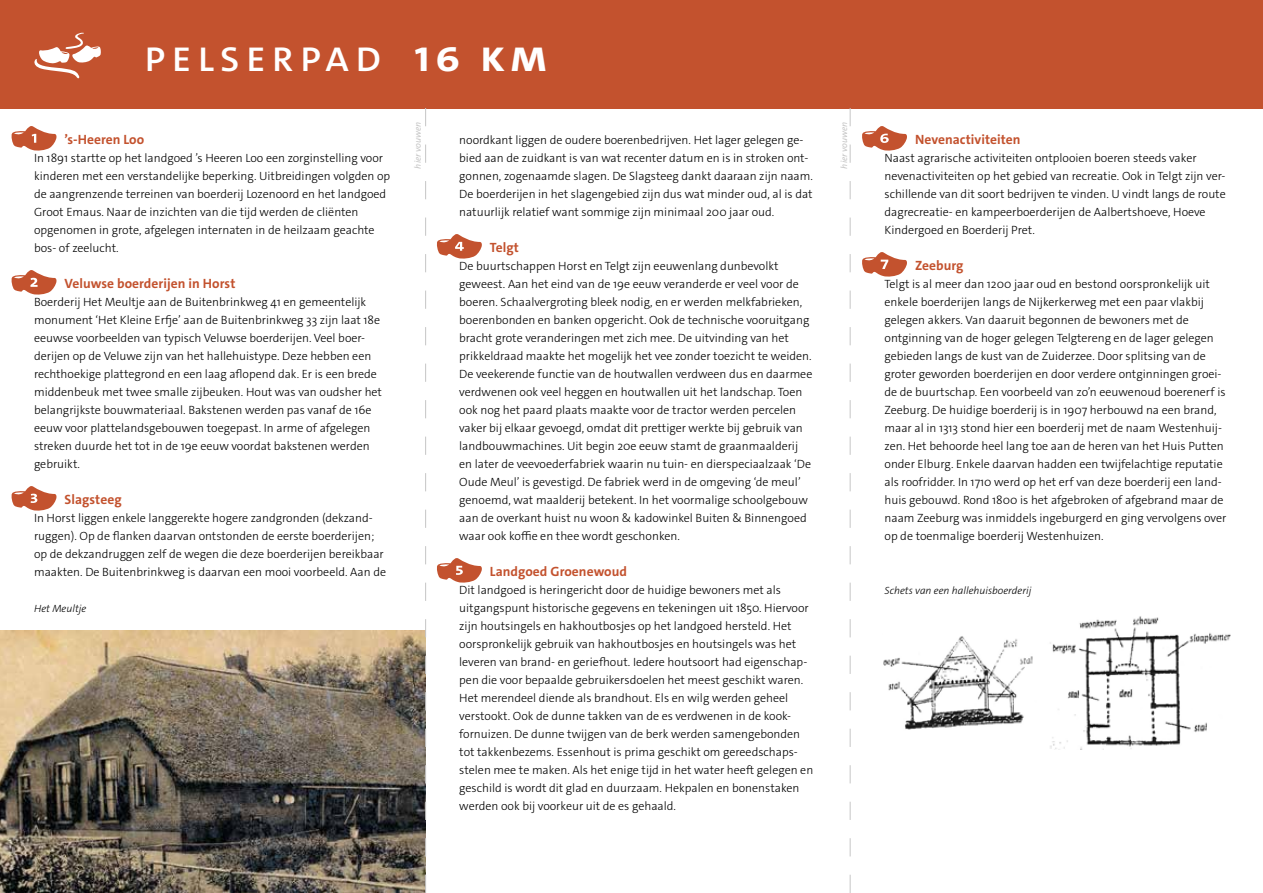
<style>
.page{position:relative;width:1263px;height:893px;background:#fff}
.page>*{position:absolute;margin:0;border:0;box-sizing:border-box;transform-origin:0 0}
.t1{font:45px "The Sans";letter-spacing:.115em;color:#fff}
.t2{font:700 45px "The Sans";color:#fff}
.t3{font:700 13.5px "The Sans";letter-spacing:.005em;color:#c3522e}
.t4{font:300 12px/18px "The Sans C5";color:#000}
.t5{font:italic 300 10.5px "The Sans C5";color:#000}
.t6{font:italic 9px "The Sans C5";color:#c6c6c6}
</style>
<div class="page">
<div style="left:0;top:0;width:1263px;height:108px;background:#c3522e"></div>
<svg style="left:34px;top:33px;width:67px;height:45px"></svg>
<svg style="left:12px;top:126px;width:45px;height:25px"></svg>
<svg style="left:12px;top:270px;width:45px;height:25px"></svg>
<svg style="left:12px;top:486px;width:45px;height:25px"></svg>
<svg style="left:437px;top:558px;width:45px;height:25px"></svg>
<img style="left:883px;top:636px;width:150px;height:94px">
<img style="left:1050px;top:616px;width:181px;height:133px">
<svg style="left:437px;top:234px;width:45px;height:25px"></svg>
<svg style="left:862px;top:126px;width:45px;height:25px"></svg>
<svg style="left:862px;top:252px;width:45px;height:25px"></svg>
<img style="left:0;top:630px;width:425px;height:263px">
<svg style="left:850px;top:108px;width:1px;height:785px"></svg>
<svg style="left:425px;top:108px;width:1px;height:785px"></svg>
<h1 class="t1" style="left:144px;top:27px;width:182px">pelserPAD</h1>
<h1 class="t2" style="left:414px;top:27px;width:135px">16 km</h1>
<p class="t3" style="left:65px;top:131px;width:81px">’s-Heeren Loo</p>
<p class="t4" style="left:34px;top:149px;width:358px">In 1891 startte op het landgoed ’s Heeren Loo een zorginstelling voor kinderen met een verstandelijke beperking. Uitbreidingen volgden op de aangrenzende terreinen van boerderij Lozenoord en het landgoed Groot Emaus. Naar de inzichten van die tijd werden de cliënten opgenomen in grote, afgelegen internaten in de heilzaam geachte bos- of zeelucht.</p>
<p class="t3" style="left:65px;top:275px;width:172px">Veluwse boerderijen in Horst</p>
<p class="t4" style="left:34px;top:293px;width:350px">Boerderij Het Meultje aan de Buitenbrinkweg 41 en gemeentelijk monument ‘Het Kleine Erfje’ aan de Buitenbrinkweg 33 zijn laat 18e eeuwse voorbeelden van typisch Veluwse boerderijen. Veel boer&shy;derijen op de Veluwe zijn van het hallehuistype. Deze hebben een rechthoekige plattegrond en een laag aflopend dak. Er is een brede middenbeuk met twee smalle zijbeuken. Hout was van oudsher het belangrijkste bouwmateriaal. Bakstenen werden pas vanaf de 16e eeuw voor plattelandsgebouwen toegepast. In arme of afgelegen streken duurde het tot in de 19e eeuw voordat bakstenen werden gebruikt.</p>
<p class="t3" style="left:65px;top:491px;width:59px">Slagsteeg</p>
<p class="t4" style="left:34px;top:509px;width:354px">In Horst liggen enkele langgerekte hogere zandgronden (dekzand&shy;ruggen). Op de flanken daarvan ontstonden de eerste boerderijen; op de dekzandruggen zelf de wegen die deze boerderijen bereikbaar maakten. De Buitenbrinkweg is daarvan een mooi voorbeeld. Aan de</p>
<p class="t5" style="left:34px;top:602px;width:54px">Het Meultje</p>
<p class="t6" style="left:412px;top:169px;width:49px;rotate:-90deg">hier vouwen</p>
<p class="t6" style="left:838px;top:169px;width:49px;rotate:-90deg">hier vouwen</p>
<p class="t4" style="left:459px;top:131px;width:355px">noordkant liggen de oudere boerenbedrijven. Het lager gelegen ge&shy;bied aan de zuidkant is van wat recenter datum en is in stroken ont&shy;gonnen, zogenaamde slagen. De Slagsteeg dankt daaraan zijn naam.<br>De boerderijen in het slagengebied zijn dus wat minder oud, al is dat natuurlijk relatief want sommige zijn minimaal 200 jaar oud.</p>
<p class="t3" style="left:490px;top:239px;width:30px">Telgt</p>
<p class="t4" style="left:459px;top:257px;width:355px">De buurtschappen Horst en Telgt zijn eeuwenlang dunbevolkt geweest. Aan het eind van de 19e eeuw veranderde er veel voor de boeren. Schaalvergroting bleek nodig, en er werden melkfabrieken, boerenbonden en banken opgericht. Ook de technische vooruitgang bracht grote veranderingen met zich mee. De uitvinding van het prikkeldraad maakte het mogelijk het vee zonder toezicht te weiden.<br>De veekerende functie van de houtwallen verdween dus en daarmee verdwenen ook veel heggen en houtwallen uit het landschap. Toen ook nog het paard plaats maakte voor de tractor werden percelen vaker bij elkaar gevoegd, omdat dit prettiger werkte bij gebruik van landbouwmachines. Uit begin 20e eeuw stamt de graanmaalderij en later de veevoederfabriek waarin nu tuin- en dierspeciaalzaak ‘De Oude Meul’ is gevestigd. De fabriek werd in de omgeving ‘de meul’ genoemd, wat maalderij betekent. In het voormalige schoolgebouw aan de overkant huist nu woon &amp; kadowinkel Buiten &amp; Binnengoed waar ook koffie en thee wordt geschonken.</p>
<p class="t3" style="left:490px;top:563px;width:139px">Landgoed Groenewoud</p>
<p class="t4" style="left:459px;top:581px;width:355px">Dit landgoed is heringericht door de huidige bewoners met als uitgangspunt historische gegevens en tekeningen uit 1850. Hiervoor zijn houtsingels en hakhoutbosjes op het landgoed hersteld. Het oorspronkelijk gebruik van hakhoutbosjes en houtsingels was het leveren van brand- en geriefhout. Iedere houtsoort had eigenschap&shy;pen die voor bepaalde gebruikersdoelen het meest geschikt waren.<br>Het merendeel diende als brandhout. Els en wilg werden geheel verstookt. Ook de dunne takken van de es verdwenen in de kook&shy;fornuizen. De dunne twijgen van de berk werden samengebonden tot takkenbezems. Essenhout is prima geschikt om gereedschaps&shy;stelen mee te maken. Als het enige tijd in het water heeft gelegen en geschild is wordt dit glad en duurzaam. Hekpalen en bonenstaken werden ook bij voorkeur uit de es gehaald.</p>
<p class="t3" style="left:915px;top:131px;width:107px">Nevenactiviteiten</p>
<p class="t4" style="left:884px;top:149px;width:343px">Naast agrarische activiteiten ontplooien boeren steeds vaker nevenactiviteiten op het gebied van recreatie. Ook in Telgt zijn ver&shy;schillende van dit soort bedrijven te vinden. U vindt langs de route dagrecreatie- en kampeerboerderijen de Aalbertshoeve, Hoeve Kindergoed en Boerderij Pret.</p>
<p class="t3" style="left:915px;top:257px;width:50px">Zeeburg</p>
<p class="t4" style="left:884px;top:275px;width:343px">Telgt is al meer dan 1200 jaar oud en bestond oorspronkelijk uit enkele boerderijen langs de Nijkerkerweg met een paar vlakbij gelegen akkers. Van daaruit begonnen de bewoners met de ontginning van de hoger gelegen Telgtereng en de lager gelegen gebieden langs de kust van de Zuiderzee. Door splitsing van de groter geworden boerderijen en door verdere ontginningen groei&shy;de de buurtschap. Een voorbeeld van zo’n eeuwenoud boerenerf is Zeeburg. De huidige boerderij is in 1907 herbouwd na een brand, maar al in 1313 stond hier een boerderij met de naam Westenhuij&shy;zen. Het behoorde heel lang toe aan de heren van het Huis Putten onder Elburg. Enkele daarvan hadden een twijfelachtige reputatie als roofridder. In 1710 werd op het erf van deze boerderij een land&shy;huis gebouwd. Rond 1800 is het afgebroken of afgebrand maar de naam Zeeburg was inmiddels ingeburgerd en ging vervolgens over op de toenmalige boerderij Westenhuizen.</p>
<p class="t5" style="left:884px;top:584px;width:148px">Schets van een hallehuisboerderij</p>
</div>
